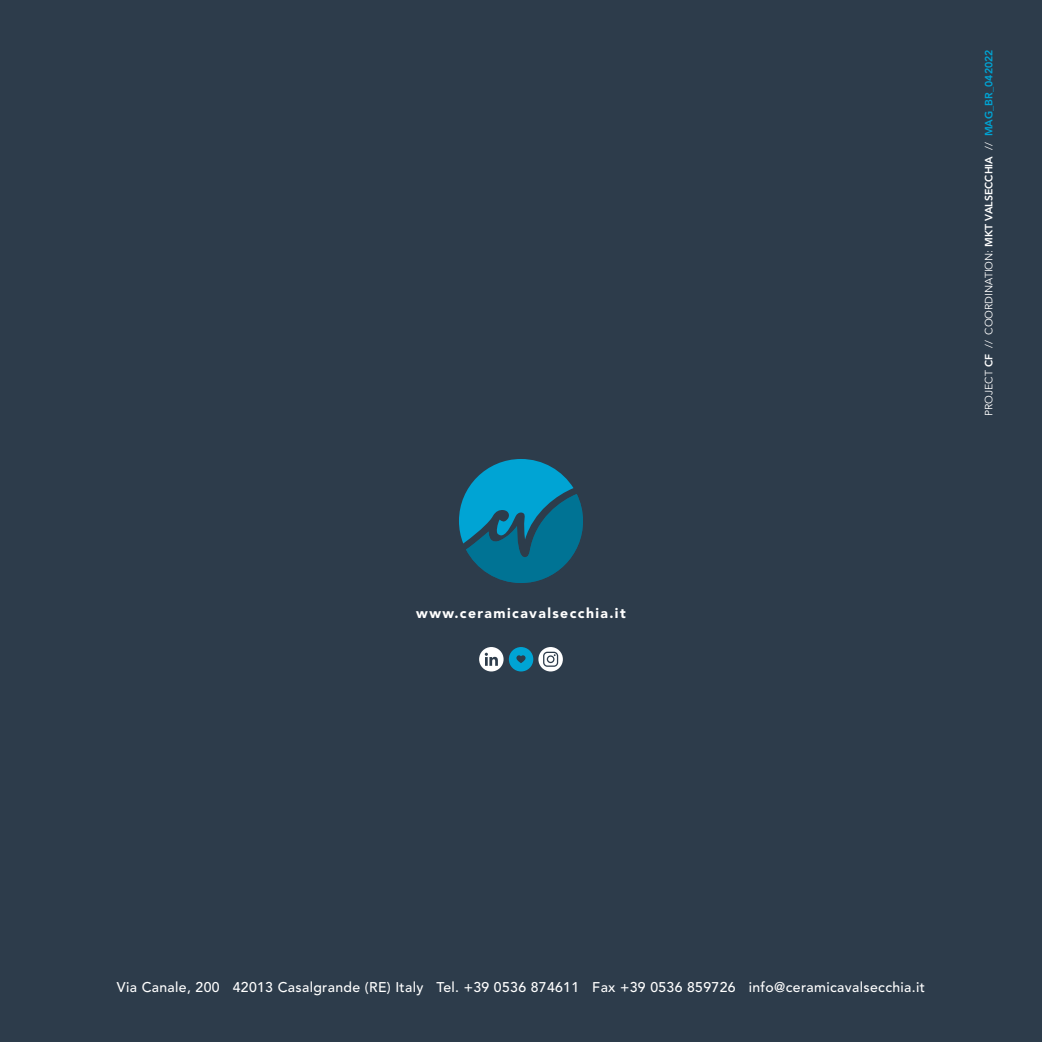
<style>
.page{position:relative;width:1042px;height:1042px;background:#2d3c4b}
.page>*{position:absolute;margin:0;border:0;box-sizing:border-box;transform-origin:0 0}
.t1{font:500 14px "Avenir LT Std";letter-spacing:.025em;color:#fff}
.t2{font:900 14px "Avenir LT Std";letter-spacing:.1em;color:#fff}
.t3{font:10.5px "Avenir LT Std";color:#fff}
.s1{font-weight:800}
.s2{font-weight:800;color:#00a4d4}
</style>
<div class="page">
<svg style="left:459px;top:459px;width:124px;height:124px"></svg>
<svg style="left:479px;top:647px;width:24px;height:24px"></svg>
<svg style="left:509px;top:647px;width:54px;height:24px"></svg>
<p class="t2" style="left:416px;top:604px;width:211px">www.ceramicavalsecchia.it</p>
<p class="t3" style="left:982px;top:416px;width:368px;rotate:-90deg">PROJECT <span class="s1">CF</span> // COORDINATION: <span class="s1">MKT VALSECCHIA</span> // <span class="s2">MAG_BR_042022</span></p>
<p class="t1" style="left:117px;top:979px;width:809px">Via Canale, 200 42013 Casalgrande (RE) Italy Tel. +39 0536 874611 Fax +39 0536 859726 info@ceramicavalsecchia.it</p>
</div>
